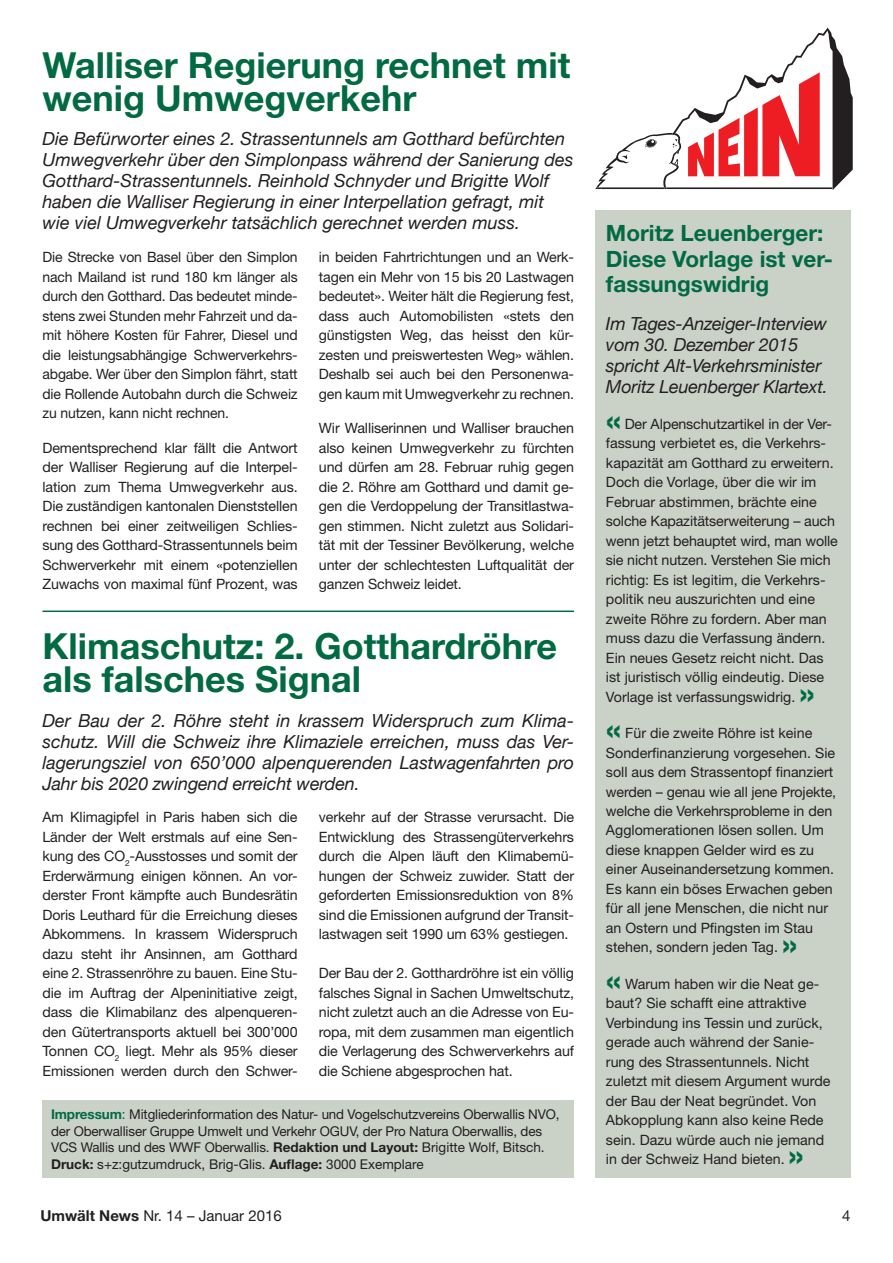
<style>
.page{position:relative;width:893px;height:1263px;background:#fff}
.page>*{position:absolute;margin:0;border:0;box-sizing:border-box;transform-origin:0 0}
.t1{font:700 36px/33px "Helvetica Neue LT Std";color:#026a43}
.t2{font:700 34.5px "Helvetica Neue LT Std";color:#026a43}
.t3{font:700 22.5px/25.5px "Helvetica Neue LT Std";color:#026a43}
.t4{font:italic 18px/21px "Helvetica Neue";color:#231f20}
.t5{font:15px "Helvetica Neue LT Std";color:#231f20}
.t6{font:14.25px/19.5px "Helvetica Neue LT Std";color:#231f20;text-align:justify}
.t7{font:13.5px/16.5px "Helvetica Neue LT Std";letter-spacing:-.01em;color:#231f20}
.s1{font-weight:700;color:#026a43}
.s2{color:#026a43}
.s3{font-weight:700}
</style>
<div class="page">
<hr style="left:43px;top:610px;width:531px;height:2px;background:#026a43">
<div style="left:595px;top:210px;width:255px;height:968px;background:#cad2c8"></div>
<div style="left:43px;top:1100px;width:531px;height:78px;background:#cad2c8"></div>
<svg style="left:595px;top:28px;width:258px;height:162px"></svg>
<h1 class="t1" style="left:43px;top:48px;width:529px">Walliser Regierung rechnet mit wenig Umwegverkehr</h1>
<p class="t4" style="left:43px;top:128px;width:533px">Die Befürworter eines 2. Strassentunnels am Gotthard befürchten Umwegverkehr über den Simplonpass während der Sanierung des Gotthard-Strassentunnels. Reinhold Schnyder und Brigitte Wolf haben die Walliser Regierung in einer Interpellation gefragt, mit wie viel Umwegverkehr tatsächlich gerechnet werden muss.</p>
<p class="t6" style="left:43px;top:247px;width:257px">Die Strecke von Basel über den Simplon nach Mailand ist rund 180 km länger als durch den Gotthard. Das bedeutet minde&shy;stens zwei Stunden mehr Fahrzeit und da&shy;mit höhere Kosten für Fahrer, Diesel und die leistungsabhängige Schwerverkehrs&shy;abgabe. Wer über den Simplon fährt, statt die Rollende Autobahn durch die Schweiz zu nutzen, kann nicht rechnen.</p>
<p class="t6" style="left:43px;top:438px;width:257px">Dementsprechend klar fällt die Antwort der Walliser Regierung auf die Interpel&shy;lation zum Thema Umwegverkehr aus.<br>Die zuständigen kantonalen Dienststellen rechnen bei einer zeitweiligen Schlies&shy;sung des Gotthard-Strassentunnels beim Schwerverkehr mit einem «potenziellen Zuwachs von maximal fünf Prozent, was</p>
<p class="t6" style="left:319px;top:247px;width:257px">in beiden Fahrtrichtungen und an Werk&shy;tagen ein Mehr von 15 bis 20 Lastwagen bedeutet». Weiter hält die Regierung fest, dass auch Automobilisten «stets den günstigsten Weg, das heisst den kür&shy;zesten und preiswertesten Weg» wählen.<br>Deshalb sei auch bei den Personenwa&shy;gen kaum mit Umwegverkehr zu rechnen.</p>
<p class="t6" style="left:319px;top:418px;width:257px">Wir Walliserinnen und Walliser brauchen also keinen Umwegverkehr zu fürchten und dürfen am 28. Februar ruhig gegen die 2. Röhre am Gotthard und damit ge&shy;gen die Verdoppelung der Transitlastwa&shy;gen stimmen. Nicht zuletzt aus Solidari&shy;tät mit der Tessiner Bevölkerung, welche unter der schlechtesten Luftqualität der ganzen Schweiz leidet.</p>
<h1 class="t1" style="left:43px;top:629px;width:516px">Klimaschutz: 2. Gotthardröhre als falsches Signal</h1>
<p class="t4" style="left:43px;top:709px;width:533px;text-align:justify">Der Bau der 2. Röhre steht in krassem Widerspruch zum Klima&shy;schutz. Will die Schweiz ihre Klimaziele erreichen, muss das Ver&shy;lagerungsziel von 650’000 alpenquerenden Lastwagenfahrten pro Jahr bis 2020 zwingend erreicht werden.</p>
<p class="t6" style="left:319px;top:807px;width:257px">verkehr auf der Strasse verursacht. Die Entwicklung des Strassengüterverkehrs durch die Alpen läuft den Klimabemü&shy;hungen der Schweiz zuwider. Statt der geforderten Emissionsreduktion von 8% sind die Emissionen aufgrund der Transit&shy;lastwagen seit 1990 um 63% gestiegen.</p>
<p class="t6" style="left:319px;top:963px;width:257px">Der Bau der 2. Gotthardröhre ist ein völlig falsches Signal in Sachen Umweltschutz, nicht zuletzt auch an die Adresse von Eu&shy;ropa, mit dem zusammen man eigentlich die Verlagerung des Schwerverkehrs auf die Schiene abgesprochen hat.</p>
<p class="t7" style="left:51px;top:1106px;width:510px"><span class="s1">Impressum</span><span class="s2">:</span> Mitgliederinformation des Natur- und Vogelschutzvereins Oberwallis NVO, der Oberwalliser Gruppe Umwelt und Verkehr OGUV, der Pro Natura Oberwallis, des VCS Wallis und des WWF Oberwallis. <span class="s3">Redaktion und Layout:</span> Brigitte Wolf, Bitsch.<br><span class="s3">Druck:</span> s+z:gutzumdruck, Brig-Glis. <span class="s3">Auflage:</span> 3000 Exemplare</p>
<p class="t6" style="left:43px;top:807px;width:257px">Am Klimagipfel in Paris haben sich die Länder der Welt erstmals auf eine Sen&shy;kung des CO<sub>2</sub>-Ausstosses und somit der Erderwärmung einigen können. An vor&shy;derster Front kämpfte auch Bundesrätin Doris Leuthard für die Erreichung dieses Abkommens. In krassem Widerspruch dazu steht ihr Ansinnen, am Gotthard eine 2. Strassenröhre zu bauen. Eine Stu&shy;die im Auftrag der Alpeninitiative zeigt, dass die Klimabilanz des alpenqueren&shy;den Gütertransports aktuell bei 300’000<br>Tonnen CO<sub>2</sub> liegt. Mehr als 95% dieser Emissionen werden durch den Schwer-</p>
<p class="t5" style="left:40px;top:1206px;width:243px"><span class="s3">Umwält News</span> Nr. 14 – Januar 2016</p>
<h3 class="t3" style="left:606px;top:220px;width:229px">Moritz Leuenberger:<br>Diese Vorlage ist ver&shy;fassungswidrig</h3>
<p class="t4" style="left:606px;top:312px;width:223px">Im Tages-Anzeiger-Interview vom 30. Dezember 2015 spricht Alt-Verkehrsminister<br>Moritz Leuenberger Klartext.</p>
<h2 class="t2" style="left:606px;top:398px;width:17px">«</h2>
<p class="t6" style="left:606px;top:414px;width:233px;text-align:left;text-indent:19px">Der Alpenschutzartikel in der Ver&shy;fassung verbietet es, die Verkehrs&shy;kapazität am Gotthard zu erweitern.<br>Doch die Vorlage, über die wir im Februar abstimmen, brächte eine solche Kapazitätserweiterung – auch wenn jetzt behauptet wird, man wolle sie nicht nutzen. Verstehen Sie mich richtig: Es ist legitim, die Verkehrs&shy;politik neu auszurichten und eine zweite Röhre zu fordern. Aber man muss dazu die Verfassung ändern.<br>Ein neues Gesetz reicht nicht. Das ist juristisch völlig eindeutig. Diese Vorlage ist verfassungswidrig.</p>
<h2 class="t2" style="left:799px;top:671px;width:17px">»</h2>
<h2 class="t2" style="left:606px;top:707px;width:17px">«</h2>
<p class="t6" style="left:606px;top:723px;width:232px;text-align:left;text-indent:19px">Für die zweite Röhre ist keine Sonderfinanzierung vorgesehen. Sie soll aus dem Strassentopf finanziert werden – genau wie all jene Projekte, welche die Verkehrsprobleme in den Agglomerationen lösen sollen. Um diese knappen Gelder wird es zu einer Auseinandersetzung kommen.<br>Es kann ein böses Erwachen geben für all jene Menschen, die nicht nur an Ostern und Pfingsten im Stau stehen, sondern jeden Tag.</p>
<h2 class="t2" style="left:782px;top:922px;width:17px">»</h2>
<h2 class="t2" style="left:606px;top:958px;width:17px">«</h2>
<p class="t6" style="left:606px;top:973px;width:226px;text-align:left;text-indent:19px">Warum haben wir die Neat ge&shy;baut? Sie schafft eine attraktive<br>Verbindung ins Tessin und zurück, gerade auch während der Sanie&shy;rung des Strassentunnels. Nicht zuletzt mit diesem Argument wurde der Bau der Neat begründet. Von<br>Abkopplung kann also keine Rede sein. Dazu würde auch nie jemand in der Schweiz Hand bieten.</p>
<h2 class="t2" style="left:789px;top:1133px;width:17px">»</h2>
<p class="t5" style="left:842px;top:1207px;width:10px">4</p>
</div>
